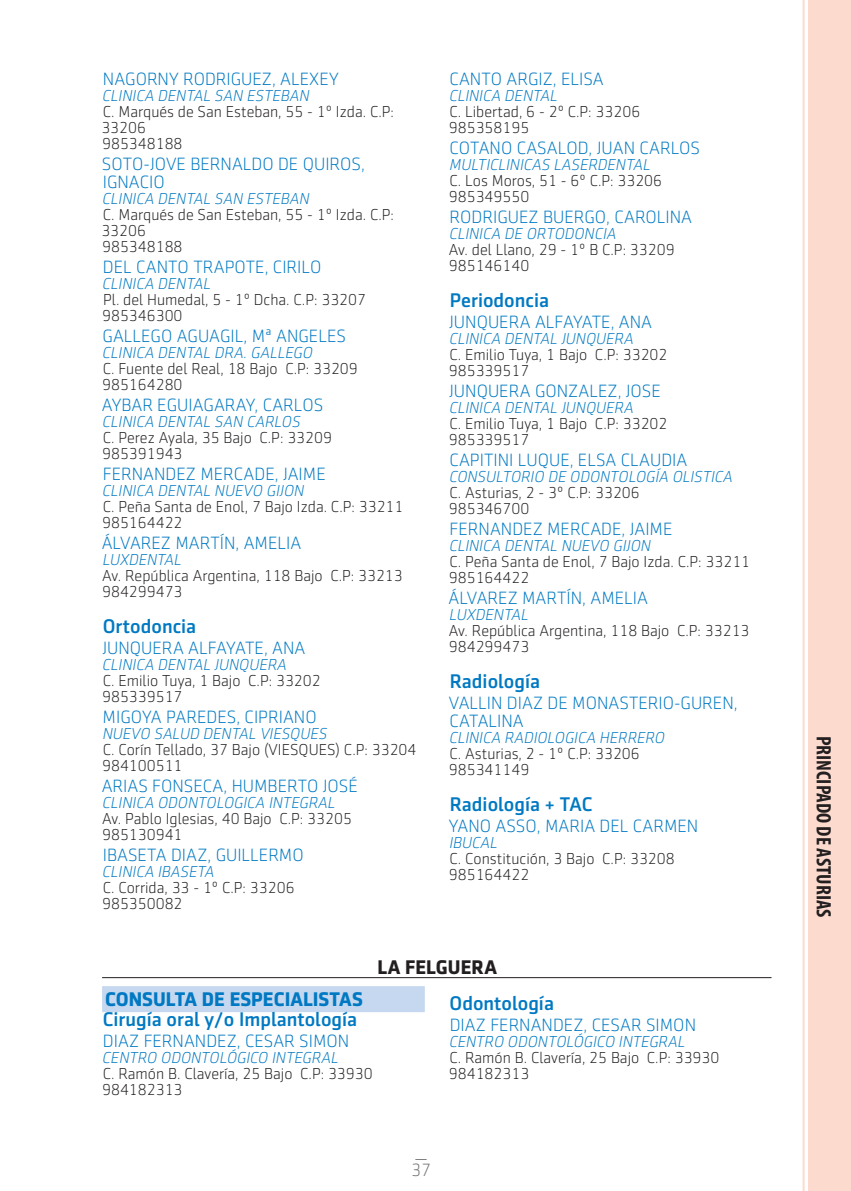
<style>
.page{position:relative;width:851px;height:1191px;background:#fff}
.page>*{position:absolute;margin:0;border:0;box-sizing:border-box;transform-origin:0 0}
.t1{font:700 condensed 21px "Myriad Pro";color:#231f20}
.t2{font:500 20px "Sentico Sans DT";color:#0079c2}
.t3{font:700 20px "Sentico Sans DT";color:#0079c2}
.t4{font:700 20px "Sentico Sans DT";color:#231f20}
.t5{font:300 18px/18px "Sentico Sans DT";color:#0079c2}
.t6{font:300 18px "Sentico Sans DT";color:#717074}
.t7{font:300 16px/16px "Sentico Sans DT";color:#231f20}
.t8{font:italic 300 16px "Sentico Sans DT";color:#0079c2}
</style>
<div class="page">
<hr style="left:802px;top:0;width:2px;height:1191px;background:#fcdace">
<div style="left:808px;top:0;width:42px;height:1191px;background:#fcdace"></div>
<hr style="left:102px;top:977px;width:669px;height:1px;background:#231f20">
<div style="left:102px;top:986px;width:323px;height:26px;background:#c6d8ef"></div>
<p class="t5" style="left:103px;top:70px;width:237px">NAGORNY RODRIGUEZ, ALEXEY</p>
<p class="t8" style="left:102px;top:87px;width:208px">CLINICA DENTAL SAN ESTEBAN</p>
<p class="t7" style="left:101px;top:104px;width:294px">C. Marqués de San Esteban, 55 - 1º Izda. C.P:<br>33206<br>985348188</p>
<p class="t5" style="left:102px;top:155px;width:264px">SOTO-JOVE BERNALDO DE QUIROS,<br>IGNACIO</p>
<p class="t8" style="left:102px;top:190px;width:208px">CLINICA DENTAL SAN ESTEBAN</p>
<p class="t7" style="left:101px;top:207px;width:294px">C. Marqués de San Esteban, 55 - 1º Izda. C.P:<br>33206<br>985348188</p>
<p class="t5" style="left:103px;top:258px;width:220px">DEL CANTO TRAPOTE, CIRILO</p>
<p class="t8" style="left:102px;top:275px;width:110px">CLINICA DENTAL</p>
<p class="t7" style="left:102px;top:292px;width:265px">Pl. del Humedal, 5 - 1º Dcha. C.P: 33207<br>985346300</p>
<p class="t5" style="left:103px;top:327px;width:245px">GALLEGO AGUAGIL, Mª ANGELES</p>
<p class="t8" style="left:102px;top:344px;width:212px">CLINICA DENTAL DRA. GALLEGO</p>
<p class="t7" style="left:102px;top:361px;width:257px">C. Fuente del Real, 18 Bajo C.P: 33209<br>985164280</p>
<p class="t5" style="left:102px;top:396px;width:223px">AYBAR EGUIAGARAY, CARLOS</p>
<p class="t8" style="left:102px;top:413px;width:199px">CLINICA DENTAL SAN CARLOS</p>
<p class="t7" style="left:102px;top:430px;width:231px">C. Perez Ayala, 35 Bajo C.P: 33209<br>985391943</p>
<p class="t5" style="left:103px;top:465px;width:224px">FERNANDEZ MERCADE, JAIME</p>
<p class="t8" style="left:102px;top:482px;width:203px">CLINICA DENTAL NUEVO GIJON</p>
<p class="t7" style="left:102px;top:499px;width:303px">C. Peña Santa de Enol, 7 Bajo Izda. C.P: 33211<br>985164422</p>
<p class="t5" style="left:102px;top:534px;width:201px">ÁLVAREZ MARTÍN, AMELIA</p>
<p class="t8" style="left:102px;top:551px;width:81px">LUXDENTAL</p>
<p class="t7" style="left:102px;top:568px;width:302px">Av. República Argentina, 118 Bajo C.P: 33213<br>984299473</p>
<p class="t2" style="left:103px;top:615px;width:95px">Ortodoncia</p>
<p class="t5" style="left:102px;top:639px;width:204px">JUNQUERA ALFAYATE, ANA</p>
<p class="t8" style="left:102px;top:656px;width:186px">CLINICA DENTAL JUNQUERA</p>
<p class="t7" style="left:102px;top:673px;width:220px">C. Emilio Tuya, 1 Bajo C.P: 33202<br>985339517</p>
<p class="t5" style="left:103px;top:708px;width:215px">MIGOYA PAREDES, CIPRIANO</p>
<p class="t8" style="left:102px;top:725px;width:226px">NUEVO SALUD DENTAL VIESQUES</p>
<p class="t7" style="left:102px;top:742px;width:316px">C. Corín Tellado, 37 Bajo (VIESQUES) C.P: 33204<br>984100511</p>
<p class="t5" style="left:102px;top:777px;width:257px">ARIAS FONSECA, HUMBERTO JOSÉ</p>
<p class="t8" style="left:102px;top:794px;width:234px">CLINICA ODONTOLOGICA INTEGRAL</p>
<p class="t7" style="left:102px;top:811px;width:251px">Av. Pablo Iglesias, 40 Bajo C.P: 33205<br>985130941</p>
<p class="t5" style="left:103px;top:846px;width:202px">IBASETA DIAZ, GUILLERMO</p>
<p class="t8" style="left:102px;top:863px;width:113px">CLINICA IBASETA</p>
<p class="t7" style="left:102px;top:880px;width:194px">C. Corrida, 33 - 1º C.P: 33206<br>985350082</p>
<p class="t5" style="left:449px;top:70px;width:156px">CANTO ARGIZ, ELISA</p>
<p class="t8" style="left:448px;top:87px;width:110px">CLINICA DENTAL</p>
<p class="t7" style="left:449px;top:104px;width:193px">C. Libertad, 6 - 2º C.P: 33206<br>985358195</p>
<p class="t5" style="left:449px;top:139px;width:252px">COTANO CASALOD, JUAN CARLOS</p>
<p class="t8" style="left:448px;top:156px;width:203px">MULTICLINICAS LASERDENTAL</p>
<p class="t7" style="left:449px;top:173px;width:215px">C. Los Moros, 51 - 6º C.P: 33206<br>985349550</p>
<p class="t5" style="left:449px;top:208px;width:244px">RODRIGUEZ BUERGO, CAROLINA</p>
<p class="t8" style="left:448px;top:225px;width:169px">CLINICA DE ORTODONCIA</p>
<p class="t7" style="left:449px;top:242px;width:227px">Av. del Llano, 29 - 1º B C.P: 33209<br>985146140</p>
<p class="t2" style="left:449px;top:289px;width:101px">Periodoncia</p>
<p class="t5" style="left:449px;top:313px;width:204px">JUNQUERA ALFAYATE, ANA</p>
<p class="t8" style="left:448px;top:330px;width:186px">CLINICA DENTAL JUNQUERA</p>
<p class="t7" style="left:449px;top:347px;width:220px">C. Emilio Tuya, 1 Bajo C.P: 33202<br>985339517</p>
<p class="t5" style="left:449px;top:382px;width:213px">JUNQUERA GONZALEZ, JOSE</p>
<p class="t8" style="left:448px;top:399px;width:186px">CLINICA DENTAL JUNQUERA</p>
<p class="t7" style="left:449px;top:416px;width:220px">C. Emilio Tuya, 1 Bajo C.P: 33202<br>985339517</p>
<p class="t5" style="left:449px;top:451px;width:239px">CAPITINI LUQUE, ELSA CLAUDIA</p>
<p class="t8" style="left:448px;top:468px;width:285px">CONSULTORIO DE ODONTOLOGÍA OLISTICA</p>
<p class="t7" style="left:449px;top:485px;width:192px">C. Asturias, 2 - 3º C.P: 33206<br>985346700</p>
<p class="t5" style="left:449px;top:520px;width:224px">FERNANDEZ MERCADE, JAIME</p>
<p class="t8" style="left:448px;top:537px;width:203px">CLINICA DENTAL NUEVO GIJON</p>
<p class="t7" style="left:449px;top:554px;width:303px">C. Peña Santa de Enol, 7 Bajo Izda. C.P: 33211<br>985164422</p>
<p class="t5" style="left:448px;top:589px;width:201px">ÁLVAREZ MARTÍN, AMELIA</p>
<p class="t8" style="left:448px;top:606px;width:81px">LUXDENTAL</p>
<p class="t7" style="left:449px;top:623px;width:302px">Av. República Argentina, 118 Bajo C.P: 33213<br>984299473</p>
<p class="t2" style="left:449px;top:670px;width:92px">Radiología</p>
<p class="t5" style="left:449px;top:694px;width:290px">VALLIN DIAZ DE MONASTERIO-GUREN,<br>CATALINA</p>
<p class="t8" style="left:448px;top:729px;width:217px">CLINICA RADIOLOGICA HERRERO</p>
<p class="t7" style="left:449px;top:746px;width:192px">C. Asturias, 2 - 1º C.P: 33206<br>985341149</p>
<p class="t2" style="left:449px;top:793px;width:144px">Radiología + TAC</p>
<p class="t5" style="left:448px;top:817px;width:251px">YANO ASSO, MARIA DEL CARMEN</p>
<p class="t8" style="left:448px;top:834px;width:50px">IBUCAL</p>
<p class="t7" style="left:449px;top:851px;width:227px">C. Constitución, 3 Bajo C.P: 33208<br>985164422</p>
<p class="t4" style="left:377px;top:955px;width:121px">LA FELGUERA</p>
<p class="t3" style="left:105px;top:987px;width:259px">CONSULTA DE ESPECIALISTAS</p>
<p class="t2" style="left:103px;top:1008px;width:256px">Cirugía oral y/o Implantología</p>
<p class="t5" style="left:103px;top:1032px;width:248px">DIAZ FERNANDEZ, CESAR SIMON</p>
<p class="t8" style="left:102px;top:1049px;width:237px">CENTRO ODONTOLÓGICO INTEGRAL</p>
<p class="t7" style="left:102px;top:1066px;width:272px">C. Ramón B. Clavería, 25 Bajo C.P: 33930<br>984182313</p>
<p class="t2" style="left:449px;top:992px;width:106px">Odontología</p>
<p class="t5" style="left:449px;top:1016px;width:248px">DIAZ FERNANDEZ, CESAR SIMON</p>
<p class="t8" style="left:448px;top:1033px;width:237px">CENTRO ODONTOLÓGICO INTEGRAL</p>
<p class="t7" style="left:449px;top:1050px;width:272px">C. Ramón B. Clavería, 25 Bajo C.P: 33930<br>984182313</p>
<p class="t6" style="left:411px;top:1160px;width:22px">37</p>
<h1 class="t1" style="left:836px;top:735px;width:183px;rotate:90deg">PRINCIPADO DE ASTURIAS</h1>
</div>
